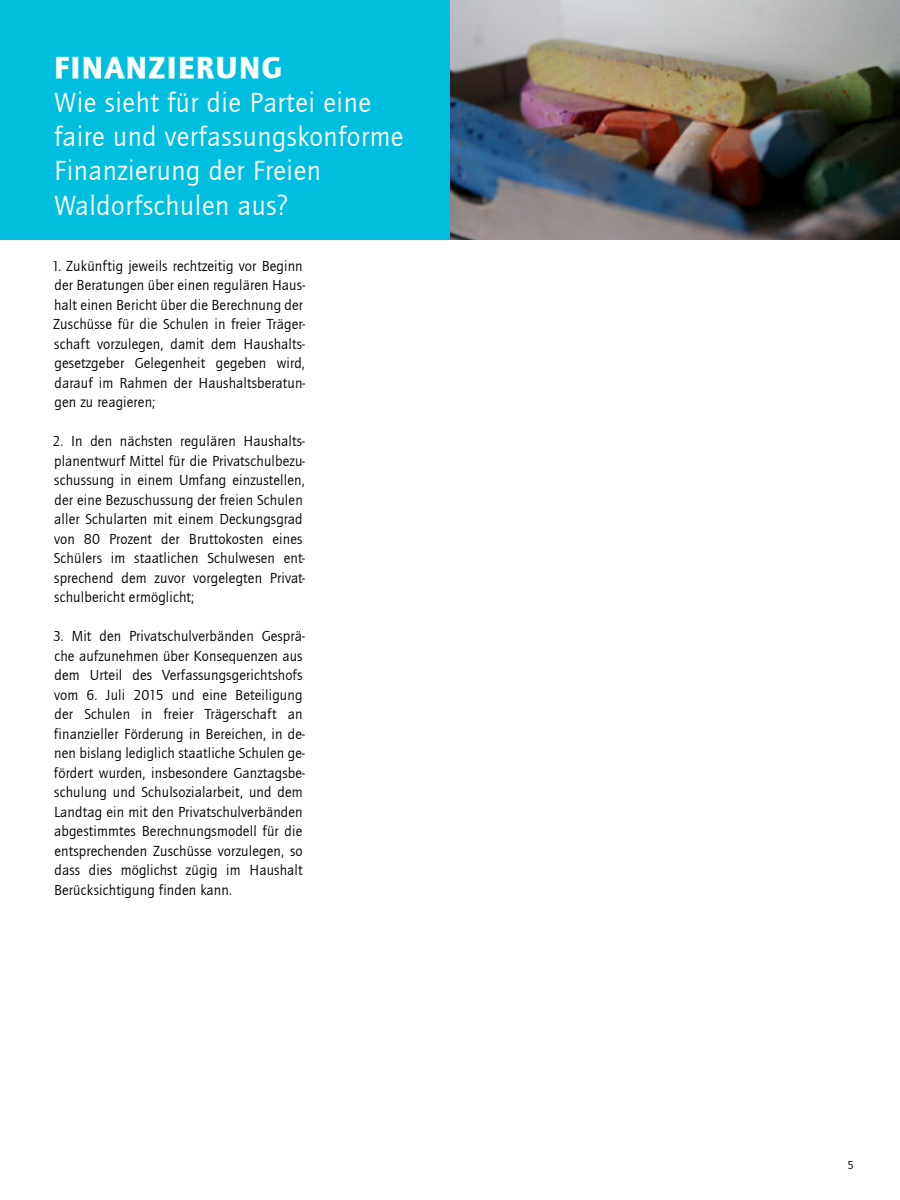
<style>
.page{position:relative;width:900px;height:1200px;background:#fff}
.page>*{position:absolute;margin:0;border:0;box-sizing:border-box;transform-origin:0 0}
.t1{font:31.5px "Quay Sans ITCTT Black";letter-spacing:.045em;color:#fff}
.t2{font:28.5px/34.2px "Quay Sans ITCTT Book";letter-spacing:.02em;color:#fff}
.t3{font:15px/19.5px "Quay Sans ITCTT Book";letter-spacing:.01em;color:#000}
.t4{font:12px "Quay Sans ITCTT Book";color:#000}
</style>
<div class="page">
<img style="left:450px;top:0;width:450px;height:240px">
<div style="left:0;top:0;width:450px;height:240px;background:#00bede"></div>
<h1 class="t1" style="left:54px;top:48px;width:229px">FINANZIERUNG</h1>
<h2 class="t2" style="left:54px;top:85px;width:351px">Wie sieht für die Partei eine faire und verfassungskonforme<br>Finanzierung der Freien<br>Waldorfschulen aus?</h2>
<p class="t3" style="left:52px;top:256px;width:255px">1. Zukünftig jeweils rechtzeitig vor Beginn der Beratungen über einen regulären Haus&shy;halt einen Bericht über die Berechnung der Zuschüsse für die Schulen in freier Träger&shy;schaft vorzulegen, damit dem Haushalts&shy;gesetzgeber Gelegenheit gegeben wird, darauf im Rahmen der Haushaltsberatun&shy;gen zu reagieren;</p>
<p class="t3" style="left:52px;top:431px;width:254px">2. I n den nächsten regulären Haushalts&shy;planentwurf Mittel für die Privatschulbezu&shy;schussung in einem Umfang einzustellen, der eine Bezuschussung der freien Schulen aller Schularten mit einem Deckungsgrad von 80 Prozent der Bruttokosten eines Schülers im staatlichen Schulwesen ent&shy;sprechend dem zuvor vorgelegten Privat&shy;schulbericht ermöglicht;</p>
<p class="t3" style="left:53px;top:626px;width:254px">3. Mit den Privatschulverbänden Gesprä&shy;che aufzunehmen über Konsequenzen aus dem Urteil des Verfassungsgerichtshofs vom 6. Juli 2015 und eine Beteiligung der Schulen in freier Trägerschaft an finanzieller Förderung in Bereichen, in de&shy;nen bislang lediglich staatliche Schulen ge&shy;fördert wurden, insbesondere Ganztagsbe&shy;schulung und Schulsozialarbeit, und dem Landtag ein mit den Privatschulverbänden abgestimmtes Berechnungsmodell für die entsprechenden Zuschüsse vorzulegen, so dass dies möglichst zügig im Haushalt Berücksichtigung finden kann.</p>
<p class="t4" style="left:848px;top:1157px;width:8px">5</p>
</div>
